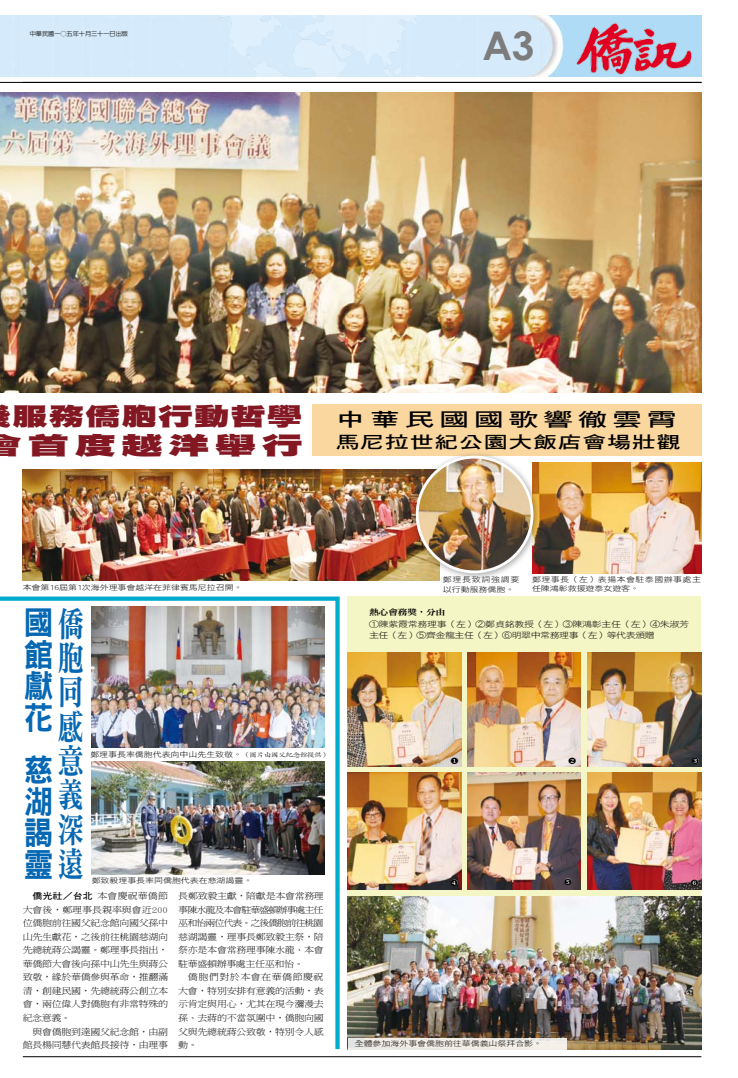
<style>
.page{position:relative;width:738px;height:1078px;background:#fff}
.page>*{position:absolute;margin:0;border:0;box-sizing:border-box;transform-origin:0 0}
.t1{font:700 39.4px "Century Gothic";color:#7c7c7c}
.t2{font:34.3px/34.3px "DF Ming Std W9";color:#0668b2;text-align:justify;scale:.76 1}
.t3{font:31.9px/31.6px "DF Hei Std W9";color:#0668b2;text-align:justify;scale:.93 1}
.t4{font:24.4px/28.8px "DF Hei Std W12";letter-spacing:.01em;color:#831823;text-align:right;scale:1.47 1}
.t5{font:18.7px "DF Hei Std W7";letter-spacing:.15em;color:#000;scale:1.6 1}
.t6{font:16.8px "DF Hei Std W7";letter-spacing:.03em;color:#000;scale:1.43 1}
.t7{font:8.8px/13.5px "DF Ming Std W3";letter-spacing:-.035em;color:#000;text-align:justify;scale:1.14 1}
.t8{font:8px/11px "DF Hei Std W3";letter-spacing:-.03em;color:#000;scale:1.25 1}
.t9{font:8px "DF Ming Std W9";letter-spacing:-.05em;color:#000;scale:1.25 1}
.t10{font:7.2px "DF Hei Std W3";letter-spacing:-.01em;color:#000;scale:1.25 1}
.t11{font:7.2px/9.5px "DF Hei Std W3";letter-spacing:.045em;color:#000;scale:1.25 1}
.t12{font:7.2px/9.5px "DF Hei Std W3";letter-spacing:.07em;color:#000;scale:1.25 1}
.t13{font:500 6px "AR New Hei B5";letter-spacing:-.01em;color:#000}
.s1{font-family:"DF Ming Std W9";font-size:34.3px}
.s2{font-family:"DF Kai Shu Std W3";font-size:6.4px}
.s3{font-family:"DF Hei Std W7"}
</style>
<div class="page">
<hr style="left:23px;top:1056px;width:677px;height:1px;background:#000">
<div style="left:347px;top:596px;width:353px;height:452px;background:#f5f6c5"></div>
<img style="left:467px;top:652px;width:113px;height:114px">
<img style="left:587px;top:652px;width:113px;height:114px">
<img style="left:0;top:16px;width:700px;height:60px">
<hr style="left:0;top:82px;width:701px;height:1px;background:#000">
<div style="left:312px;top:404px;width:388px;height:52px;background:#fbd7a0"></div>
<img style="left:541px;top:462px;width:159px;height:111px">
<img style="left:0;top:92px;width:700px;height:300px">
<svg style="left:0;top:596px;width:340px;height:454px"></svg>
<img style="left:91px;top:606px;width:233px;height:141px">
<img style="left:91px;top:761px;width:233px;height:113px">
<img style="left:23px;top:469px;width:387px;height:111px">
<div style="left:410px;top:450px;width:131px;height:131px;background:#000;opacity:.35"></div>
<img style="left:417px;top:457px;width:114px;height:114px;border-radius:50%">
<div style="left:415px;top:455px;width:118px;height:118px;border:3px solid #fff;border-radius:50%"></div>
<img style="left:347px;top:896px;width:353px;height:152px">
<img style="left:347px;top:652px;width:113px;height:114px">
<img style="left:347px;top:772px;width:113px;height:117px">
<img style="left:467px;top:772px;width:113px;height:117px">
<img style="left:587px;top:772px;width:113px;height:117px">
<svg style="left:347px;top:1037px;width:219px;height:13px;background:#e4e0d8"></svg>
<svg style="left:691px;top:757px;width:7px;height:6px"></svg>
<svg style="left:450px;top:879px;width:7px;height:6px"></svg>
<svg style="left:563px;top:877px;width:8px;height:7px"></svg>
<svg style="left:690px;top:879px;width:7px;height:6px"></svg>
<svg style="left:450px;top:757px;width:8px;height:6px"></svg>
<svg style="left:568px;top:757px;width:7px;height:7px"></svg>
<p class="t13" style="left:30px;top:31px;width:100px">中華民國一○五年十月三十一日出版</p>
<h1 class="t1" style="left:482px;top:16px;width:53px">A3</h1>
<h3 class="t4" style="left:-19px;top:401px;width:221px">服務僑胞行動哲學會首度越洋舉行</h3>
<h3 class="t5" style="left:335px;top:409px;width:214px">中華民國國歌響徹雲霄</h3>
<h3 class="t6" style="left:335px;top:432px;width:242px">馬尼拉世紀公園大飯店會場壯觀</h3>
<p class="t10" style="left:23px;top:583px;width:177px">本會第16屆第1次海外理事會越洋在菲律賓馬尼拉召開。</p>
<p class="t12" style="left:442px;top:574px;width:63px">鄭理長致詞強調要以行動服務僑胞。</p>
<p class="t11" style="left:531px;top:574px;width:136px">鄭理事長（左）表揚本會駐泰國辦事處主任陳鴻彰救援遊泰女遊客。</p>
<h3 class="t3" style="left:24px;top:606px;width:32px">國館獻花</h3>
<h2 class="t2" style="left:58px;top:605px;width:34px">僑胞同感意義深</h2>
<h3 class="t3" style="left:24px;top:848px;width:65px">靈<span class="s1">遠</span></h3>
<p class="t10" style="left:90px;top:750px;width:192px">鄭理事長率僑胞代表向中山先生致敬。<span class="s2">（圖片由國父紀念館提供）</span></p>
<h3 class="t3" style="left:24px;top:753px;width:32px">慈湖謁</h3>
<p class="t10" style="left:92px;top:876px;width:130px">鄭致毅理事長率同僑胞代表在慈湖謁靈。</p>
<p class="t7" style="left:23px;top:889px;width:129px;text-indent:10px"><span class="s3">僑光社／台北</span> 本會慶祝華僑節大會後，鄭理事長親率與會近200位僑胞前往國父紀念館向國父孫中山先生獻花，之後前往桃園慈湖向先總統蔣公謁靈。鄭理事長指出，華僑節大會後向孫中山先生與蔣公致敬，緣於華僑參與革命，推翻滿清，創建民國，先總統蔣公創立本會，兩位偉人對僑胞有非常特殊的紀念意義。</p>
<p class="t7" style="left:23px;top:1024px;width:129px;text-align:right">與會僑胞到達國父紀念館，由副館長楊同慧代表館長接待，由理事</p>
<p class="t7" style="left:178px;top:889px;width:129px">長鄭致毅主獻，陪獻是本會常務理事陳水龍及本會駐華盛頓辦事處主任巫和怡兩位代表。之後僑胞前往桃園慈湖謁靈，理事長鄭致毅主祭，陪祭亦是本會常務理事陳水龍、本會駐華盛頓辦事處主任巫和怡。</p>
<p class="t7" style="left:178px;top:970px;width:129px;text-indent:10px">僑胞們對於本會在華僑節慶祝大會，特別安排有意義的活動，表示肯定與用心，尤其在現今瀰漫去孫、去蔣的不當氛圍中，僑胞向國父與先總統蔣公致敬，特別令人感動。</p>
<p class="t9" style="left:369px;top:607px;width:63px">熱心會務獎，分由</p>
<p class="t8" style="left:369px;top:618px;width:257px">①陳紫霞常務理事（左）②鄭貞銘教授（左）③陳鴻彰主任（左）④朱淑芳主任（左）⑤齊金龍主任（左）⑥明翠中常務理事（左）等代表頒贈</p>
<p class="t10" style="left:354px;top:1039px;width:151px">全體參加海外事會僑胞前往華僑義山祭拜合影。</p>
</div>
